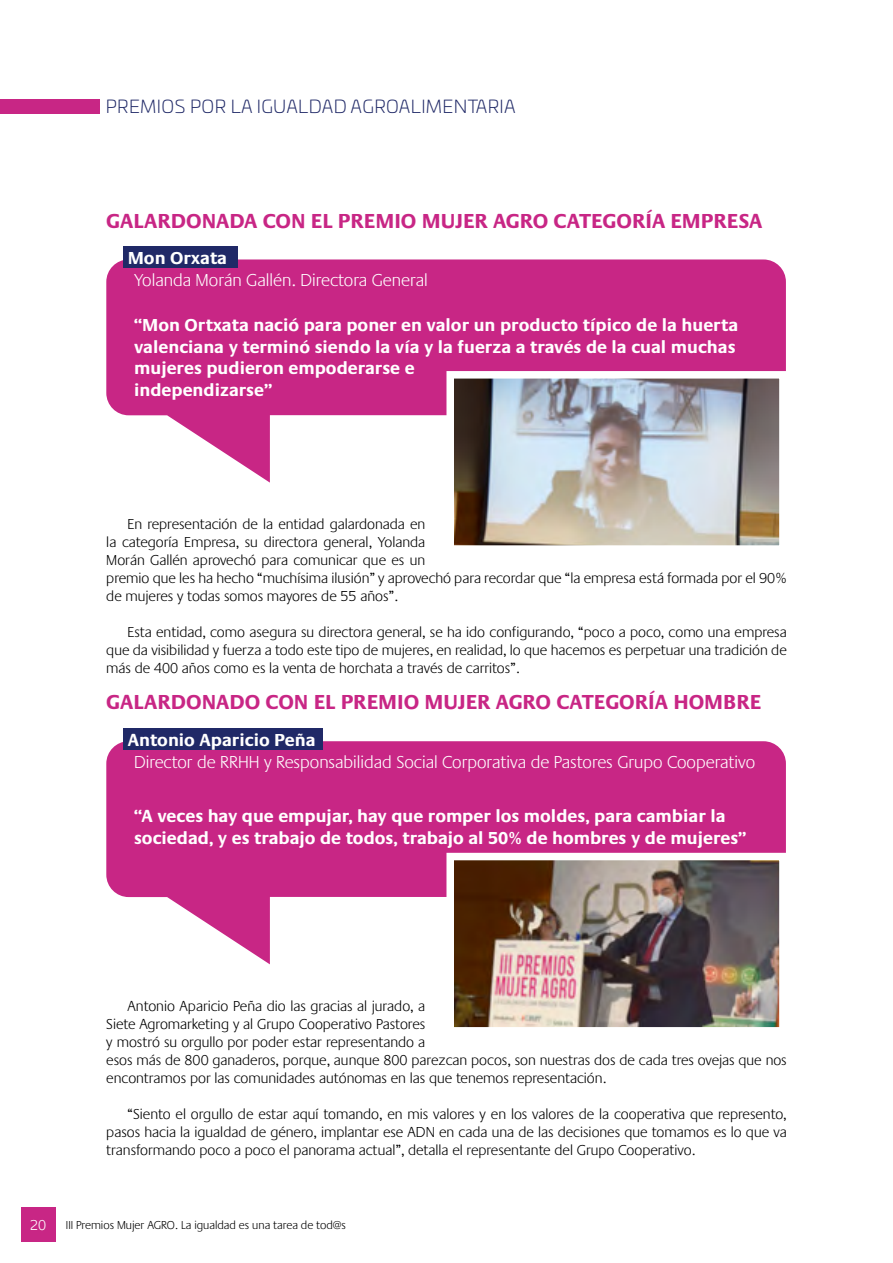
<style>
.page{position:relative;width:893px;height:1263px;background:#fff}
.page>*{position:absolute;margin:0;border:0;box-sizing:border-box;transform-origin:0 0}
.t1{font:700 21px "Praxis";color:#c82685}
.t2{font:700 18px/21.6px "Praxis";color:#fff}
.t3{font:300 18px "Praxis";color:#fff}
.t4{font:300 18px "Univia Pro";letter-spacing:.02em;color:#202967}
.t5{font:700 18px "Praxis EF";color:#fff}
.t6{font:300 15px/18px "Praxis";color:#000}
.t7{font:300 15px "Praxis";color:#fff}
.t8{font:300 12px "Praxis";color:#000}
</style>
<div class="page">
<div style="left:21px;top:1208px;width:34px;height:34px;background:#c82685"></div>
<svg style="left:106px;top:259px;width:680px;height:224px;fill:#c82685"></svg>
<img style="left:455px;top:380px;width:323px;height:164px">
<div style="left:446px;top:371px;width:341px;height:182px;border:8px solid #fff"></div>
<svg style="left:106px;top:741px;width:680px;height:223px;fill:#c82685"></svg>
<img style="left:455px;top:862px;width:323px;height:163px">
<div style="left:446px;top:853px;width:341px;height:181px;border:8px solid #fff"></div>
<div style="left:0;top:99px;width:100px;height:14px;background:#c82685"></div>
<div style="left:123px;top:247px;width:115px;height:21px;background:#202967"></div>
<div style="left:123px;top:729px;width:200px;height:21px;background:#202967"></div>
<p class="t4" style="left:106px;top:94px;width:411px">PREMIOS POR LA IGUALDAD AGROALIMENTARIA</p>
<h1 class="t1" style="left:106px;top:209px;width:658px">GALARDONADA CON EL PREMIO MUJER AGRO CATEGORÍA EMPRESA</h1>
<p class="t5" style="left:128px;top:248px;width:101px">Mon Orxata</p>
<p class="t3" style="left:134px;top:271px;width:295px">Yolanda Morán Gallén. Directora General</p>
<p class="t2" style="left:134px;top:315px;width:606px">“Mon Ortxata nació para poner en valor un producto típico de la huerta valenciana y terminó siendo la vía y la fuerza a través de la cual muchas mujeres pudieron empoderarse e<br>independizarse”</p>
<p class="t6" style="left:106px;top:515px;width:682px;text-indent:21px">En representación de la entidad galardonada en<br>la categoría Empresa, su directora general, Yolanda<br>Morán Gallén aprovechó para comunicar que es un<br>premio que les ha hecho “muchísima ilusión” y aprovechó para recordar que “la empresa está formada por el 90% de mujeres y todas somos mayores de 55 años”.</p>
<p class="t6" style="left:106px;top:623px;width:682px;text-align:justify;text-indent:21px">Esta entidad, como asegura su directora general, se ha ido configurando, “poco a poco, como una empresa que da visibilidad y fuerza a todo este tipo de mujeres, en realidad, lo que hacemos es perpetuar una tradición de más de 400 años como es la venta de horchata a través de carritos”.</p>
<h1 class="t1" style="left:106px;top:691px;width:656px">GALARDONADO CON EL PREMIO MUJER AGRO CATEGORÍA HOMBRE</h1>
<p class="t5" style="left:128px;top:730px;width:189px">Antonio Aparicio Peña</p>
<p class="t3" style="left:134px;top:752px;width:622px">Director de RRHH y Responsabilidad Social Corporativa de Pastores Grupo Cooperativo</p>
<p class="t2" style="left:134px;top:806px;width:614px">“A veces hay que empujar, hay que romper los moldes, para cambiar la sociedad, y es trabajo de todos, trabajo al 50% de hombres y de mujeres”</p>
<p class="t6" style="left:106px;top:997px;width:682px;text-indent:21px">Antonio Aparicio Peña dio las gracias al jurado, a<br>Siete Agromarketing y al Grupo Cooperativo Pastores<br>y mostró su orgullo por poder estar representando a<br>esos más de 800 ganaderos, porque, aunque 800 parezcan pocos, son nuestras dos de cada tres ovejas que nos encontramos por las comunidades autónomas en las que tenemos representación.</p>
<p class="t6" style="left:106px;top:1105px;width:682px;text-align:justify;text-indent:21px">“Siento el orgullo de estar aquí tomando, en mis valores y en los valores de la cooperativa que represento, pasos hacia la igualdad de género, implantar ese ADN en cada una de las decisiones que tomamos es lo que va transformando poco a poco el panorama actual”, detalla el representante del Grupo Cooperativo.</p>
<p class="t7" style="left:30px;top:1217px;width:18px">20</p>
<p class="t8" style="left:66px;top:1219px;width:282px">III Premios Mujer AGRO. La igualdad es una tarea de tod@s</p>
</div>
